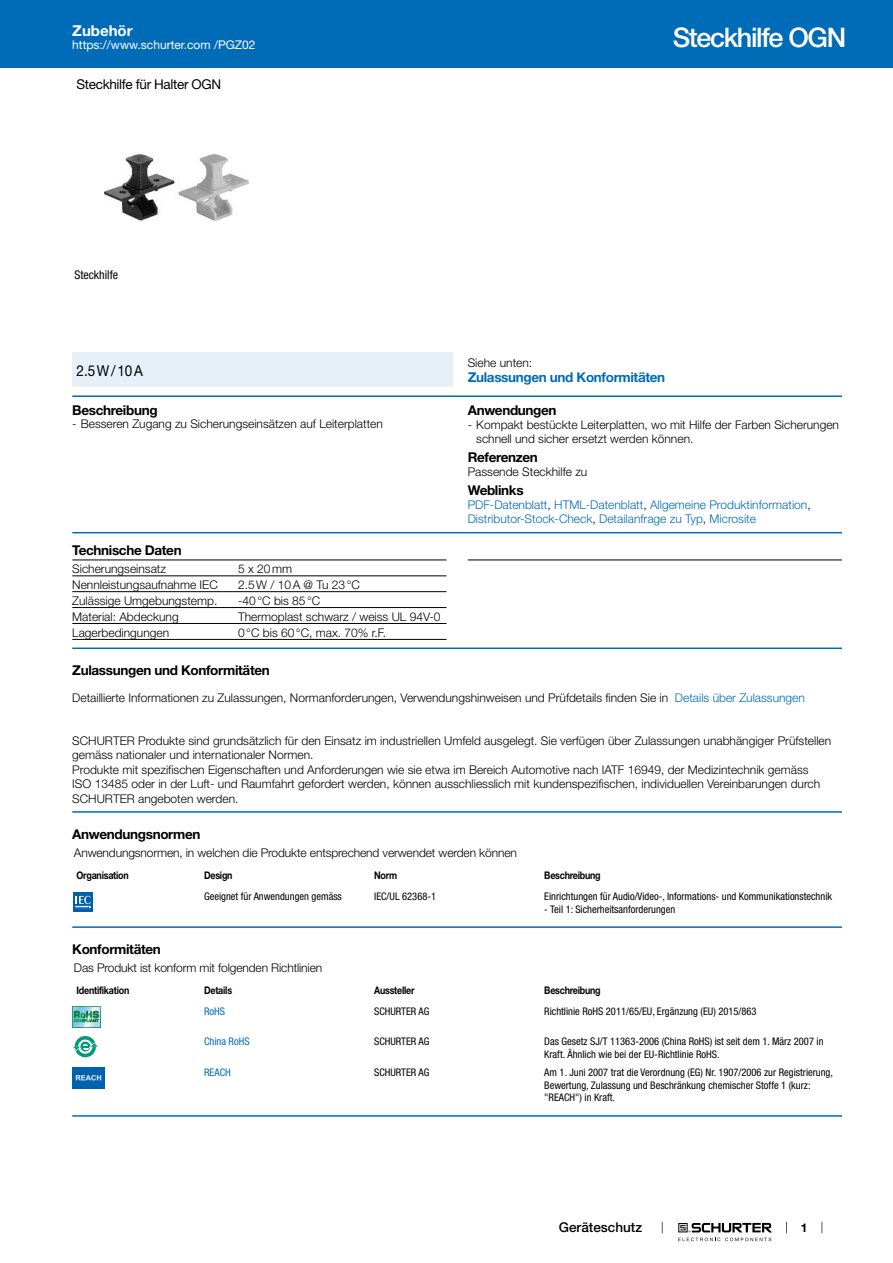
<style>
.page{position:relative;width:893px;height:1263px;background:#fff}
.page>*{position:absolute;margin:0;border:0;box-sizing:border-box;transform-origin:0 0}
.t1{font:500 27px "Helvetica Neue LT";letter-spacing:-.05em;color:#fff}
.t2{font:15px "Helvetica Neue LT";color:#000;scale:.9 1}
.t3{font:700 15px "Helvetica Neue LT";color:#fff}
.t4{font:700 13.5px "Helvetica Neue LT";letter-spacing:-.025em;color:#000}
.t5{font:700 13.5px "Helvetica Neue LT";letter-spacing:-.025em;color:#006bb6}
.t6{font:13.5px "Helvetica Neue LT";letter-spacing:-.025em;color:#000}
.t7{font:500 13.5px "Helvetica Neue LT";color:#000}
.t8{font:300 12px/14.4px "Helvetica Neue LT";color:#000}
.t9{font:300 12px/14.4px "Helvetica Neue LT";color:#006bb6}
.t10{font:12px "Helvetica Neue LT";color:#fff}
.t11{font:condensed 12px "Helvetica Neue LT";color:#000}
.t12{font:700 12px "Helvetica Neue LT";color:#000}
.t13{font:condensed 10.5px/12.6px "Helvetica Neue LT";color:#000}
.t14{font:700 10.5px "Helvetica Neue LT";letter-spacing:-.025em;color:#000;scale:.85 1}
.t15{font:condensed 10.5px "Helvetica Neue LT";color:#006bb6}
.s1{color:#000}
.s2{color:#006bb6}
</style>
<div class="page">
<svg style="left:678px;top:1223px;width:94px;height:18px"></svg>
<div style="left:0;top:0;width:893px;height:68px;background:#006bb6"></div>
<img style="left:104px;top:153px;width:145px;height:67px">
<div style="left:72px;top:353px;width:381px;height:34px;background:#e6f0f8"></div>
<hr style="left:72px;top:395px;width:770px;height:2px;background:#006bb6">
<hr style="left:72px;top:532px;width:770px;height:1px;background:#006bb6">
<hr style="left:72px;top:560px;width:374px;height:1px;background:#000">
<hr style="left:72px;top:575px;width:374px;height:1px;background:#000">
<hr style="left:72px;top:591px;width:374px;height:1px;background:#000">
<hr style="left:72px;top:607px;width:374px;height:1px;background:#000">
<hr style="left:72px;top:623px;width:374px;height:1px;background:#000">
<hr style="left:72px;top:639px;width:374px;height:1px;background:#000">
<hr style="left:468px;top:560px;width:374px;height:1px;background:#000">
<hr style="left:72px;top:647px;width:770px;height:2px;background:#006bb6">
<hr style="left:72px;top:811px;width:770px;height:2px;background:#006bb6">
<svg style="left:73px;top:911px;width:20px;height:1px"></svg>
<div style="left:73px;top:892px;width:20px;height:19px;background:#0060a9"></div>
<svg style="left:75px;top:896px;width:16px;height:13px"></svg>
<hr style="left:72px;top:926px;width:770px;height:2px;background:#006bb6">
<img style="left:72px;top:1006px;width:29px;height:21px">
<div style="left:75px;top:1036px;width:21px;height:21px;background:#009c75;border-radius:50%"></div>
<svg style="left:78px;top:1039px;width:14px;height:15px"></svg>
<svg style="left:73px;top:1042px;width:25px;height:9px"></svg>
<img style="left:72px;top:1067px;width:32px;height:21px">
<hr style="left:72px;top:1115px;width:770px;height:2px;background:#006bb6">
<p class="t3" style="left:72px;top:21px;width:62px">Zubehör</p>
<p class="t10" style="left:72px;top:38px;width:185px">https://www.schurter.com /PGZ02</p>
<p class="t6" style="left:77px;top:76px;width:146px">Steckhilfe für Halter OGN</p>
<p class="t11" style="left:74px;top:268px;width:45px">Steckhilfe</p>
<p class="t2" style="left:77px;top:362px;width:75px">2.5W/10A</p>
<p class="t4" style="left:72px;top:401px;width:87px">Beschreibung</p>
<p class="t8" style="left:72px;top:417px;width:312px">- Besseren Zugang zu Sicherungseinsätzen auf Leiterplatten</p>
<h1 class="t1" style="left:673px;top:21px;width:175px">Steckhilfe OGN</h1>
<p class="t8" style="left:468px;top:355px;width:66px">Siehe unten:</p>
<p class="t5" style="left:468px;top:368px;width:199px">Zulassungen und Konformitäten</p>
<p class="t4" style="left:468px;top:402px;width:90px">Anwendungen</p>
<p class="t8" style="left:476px;top:417px;width:364px;text-indent:-9px">- Kompakt bestückte Leiterplatten, wo mit Hilfe der Farben Sicherungen schnell und sicher ersetzt werden können.</p>
<p class="t4" style="left:468px;top:449px;width:72px">Referenzen</p>
<p class="t8" style="left:468px;top:464px;width:121px">Passende Steckhilfe zu</p>
<p class="t4" style="left:468px;top:482px;width:57px">Weblinks</p>
<p class="t9" style="left:468px;top:497px;width:344px">PDF-Datenblatt<span class="s1">,</span> HTML-Datenblatt<span class="s1">,</span> Allgemeine Produktinformation<span class="s1">,<br></span>Distributor-Stock-Check<span class="s1">,</span> Detailanfrage zu Typ<span class="s1">,</span> Microsite</p>
<p class="t4" style="left:72px;top:542px;width:111px">Technische Daten</p>
<p class="t8" style="left:72px;top:561px;width:95px">Sicherungseinsatz</p>
<p class="t8" style="left:238px;top:561px;width:55px">5 x 20mm</p>
<p class="t8" style="left:72px;top:577px;width:147px">Nennleistungsaufnahme IEC</p>
<p class="t8" style="left:238px;top:577px;width:123px">2.5W / 10A @ Tu 23°C</p>
<p class="t8" style="left:72px;top:593px;width:147px">Zulässige Umgebungstemp.</p>
<p class="t8" style="left:238px;top:593px;width:84px">-40°C bis 85°C</p>
<p class="t8" style="left:72px;top:609px;width:108px">Material: Abdeckung</p>
<p class="t8" style="left:238px;top:609px;width:204px">Thermoplast schwarz / weiss UL 94V-0</p>
<p class="t8" style="left:72px;top:625px;width:98px">Lagerbedingungen</p>
<p class="t8" style="left:238px;top:625px;width:149px">0°C bis 60°C, max. 70% r.F.</p>
<p class="t4" style="left:72px;top:662px;width:199px">Zulassungen und Konformitäten</p>
<p class="t8" style="left:72px;top:690px;width:734px">Detaillierte Informationen zu Zulassungen, Normanforderungen, Verwendungshinweisen und Prüfdetails finden Sie in <span class="s2">Details über Zulassungen</span></p>
<p class="t8" style="left:72px;top:733px;width:760px">SCHURTER Produkte sind grundsätzlich für den Einsatz im industriellen Umfeld ausgelegt. Sie verfügen über Zulassungen unabhängiger Prüfstellen gemäss nationaler und internationaler Normen.<br>Produkte mit spezifischen Eigenschaften und Anforderungen wie sie etwa im Bereich Automotive nach IATF 16949, der Medizintechnik gemäss<br>ISO 13485 oder in der Luft- und Raumfahrt gefordert werden, können ausschliesslich mit kundenspezifischen, individuellen Vereinbarungen durch SCHURTER angeboten werden.</p>
<p class="t4" style="left:72px;top:825px;width:130px">Anwendungsnormen</p>
<p class="t8" style="left:74px;top:845px;width:444px">Anwendungsnormen, in welchen die Produkte entsprechend verwendet werden können</p>
<p class="t14" style="left:77px;top:868px;width:63px">Organisation</p>
<p class="t14" style="left:204px;top:868px;width:35px">Design</p>
<p class="t14" style="left:374px;top:868px;width:29px">Norm</p>
<p class="t14" style="left:544px;top:868px;width:68px">Beschreibung</p>
<p class="t13" style="left:204px;top:890px;width:139px">Geeignet für Anwendungen gemäss</p>
<p class="t13" style="left:374px;top:890px;width:63px">IEC/UL 62368-1</p>
<p class="t13" style="left:544px;top:890px;width:289px">Einrichtungen für Audio/Video-, Informations- und Kommunikationstechnik</p>
<p class="t13" style="left:544px;top:902px;width:132px">- Teil 1: Sicherheitsanforderungen</p>
<p class="t4" style="left:72px;top:941px;width:90px">Konformitäten</p>
<p class="t8" style="left:74px;top:960px;width:250px">Das Produkt ist konform mit folgenden Richtlinien</p>
<p class="t14" style="left:77px;top:984px;width:64px">Identifikation</p>
<p class="t14" style="left:204px;top:984px;width:35px">Details</p>
<p class="t14" style="left:374px;top:984px;width:49px">Aussteller</p>
<p class="t14" style="left:544px;top:984px;width:68px">Beschreibung</p>
<p class="t15" style="left:204px;top:1005px;width:22px">RoHS</p>
<p class="t13" style="left:374px;top:1005px;width:57px">SCHURTER AG</p>
<p class="t13" style="left:544px;top:1005px;width:214px">Richtlinie RoHS 2011/65/EU, Ergänzung (EU) 2015/863</p>
<p class="t15" style="left:204px;top:1035px;width:47px">China RoHS</p>
<p class="t13" style="left:374px;top:1035px;width:57px">SCHURTER AG</p>
<p class="t13" style="left:544px;top:1035px;width:281px">Das Gesetz SJ/T 11363-2006 (China RoHS) ist seit dem 1. März 2007 in<br>Kraft. Ähnlich wie bei der EU-Richtlinie RoHS.</p>
<p class="t15" style="left:204px;top:1066px;width:28px">REACH</p>
<p class="t13" style="left:374px;top:1066px;width:57px">SCHURTER AG</p>
<p class="t13" style="left:544px;top:1066px;width:290px">Am 1. Juni 2007 trat die Verordnung (EG) Nr. 1907/2006 zur Registrierung,<br>Bewertung, Zulassung und Beschränkung chemischer Stoffe 1 (kurz: "REACH") in Kraft.</p>
<p class="t7" style="left:559px;top:1219px;width:85px">Geräteschutz</p>
<p class="t12" style="left:801px;top:1220px;width:8px">1</p>
</div>
